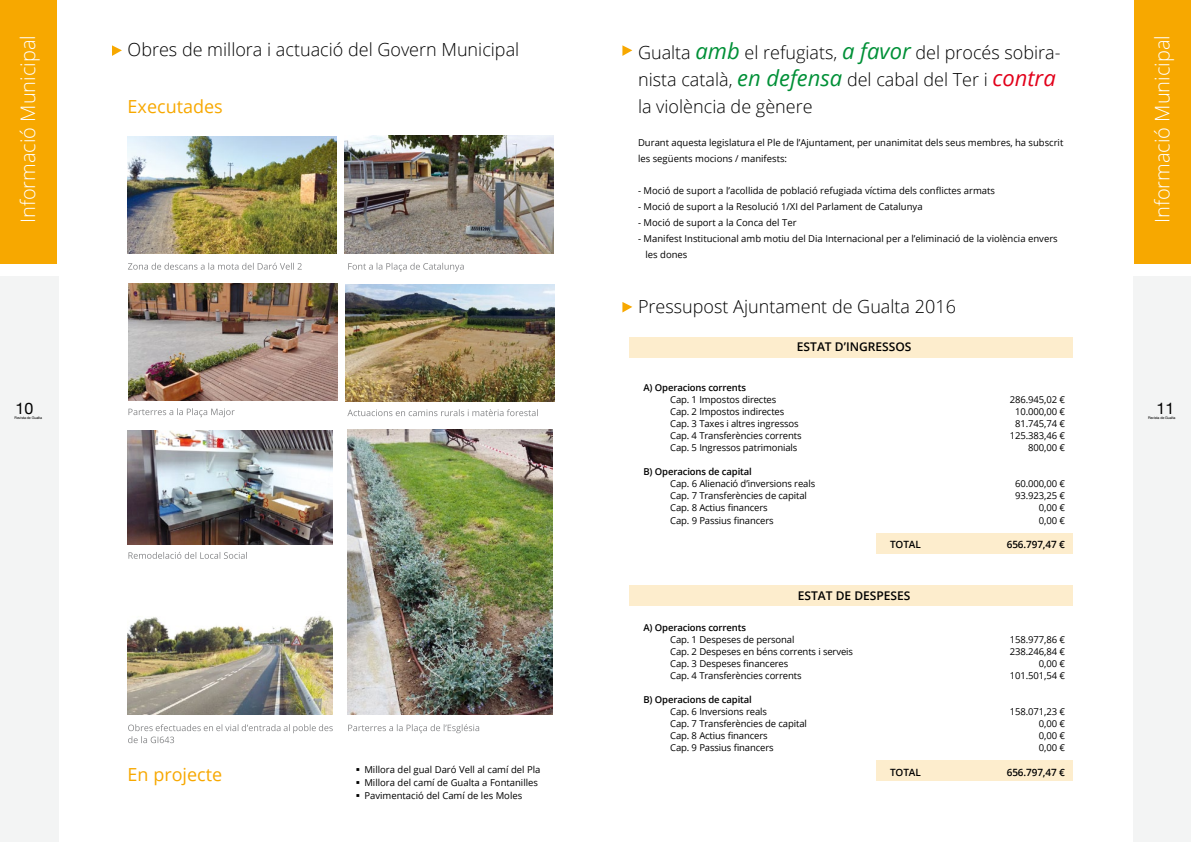
<style>
.page{position:relative;width:1191px;height:842px;background:#fff}
.page>*{position:absolute;margin:0;border:0;box-sizing:border-box;transform-origin:0 0}
.t1{font:300 20px "Open Sans";color:#fff}
.t2{font:300 18px/27px "Open Sans";color:#000}
.t3{font:18px "Open Sans";color:#f7a800}
.t4{font:16px "Helvetica Neue";color:#000}
.t5{font:600 12px "Open Sans";color:#000}
.t6{font:600 10px "Open Sans";letter-spacing:-.01em;color:#000}
.t7{font:9.5px/16px "Open Sans";letter-spacing:-.01em;color:#000}
.t8{font:600 9.5px "Open Sans";letter-spacing:-.01em;color:#000}
.t9{font:3.6px "Helvetica Neue";letter-spacing:-.02em;color:#000}
.s1{font-weight:400;font-style:italic;font-size:22px;color:#009037}
.s2{font-weight:400;font-style:italic;font-size:22px;color:#e2001a}
</style>
<div class="page">
<div style="left:1132px;top:276px;width:59px;height:566px;background:#f3f4f4"></div>
<div style="left:0;top:276px;width:59px;height:566px;background:#f3f4f4"></div>
<svg style="left:128px;top:408px;width:107px;height:9px"></svg>
<svg style="left:348px;top:724px;width:131px;height:9px"></svg>
<svg style="left:128px;top:552px;width:119px;height:7px"></svg>
<svg style="left:348px;top:263px;width:116px;height:9px"></svg>
<svg style="left:128px;top:263px;width:174px;height:7px"></svg>
<svg style="left:112px;top:45px;width:10px;height:11px"></svg>
<svg style="left:622px;top:45px;width:10px;height:11px"></svg>
<svg style="left:622px;top:302px;width:10px;height:10px"></svg>
<img style="left:345px;top:284px;width:209px;height:118px">
<img style="left:344px;top:136px;width:209px;height:117px">
<img style="left:347px;top:429px;width:206px;height:286px">
<img style="left:129px;top:283px;width:208px;height:118px">
<img style="left:128px;top:136px;width:208px;height:117px">
<svg style="left:347px;top:409px;width:191px;height:7px"></svg>
<svg style="left:128px;top:724px;width:205px;height:19px"></svg>
<div style="left:629px;top:337px;width:443px;height:20px;background:#fdedcd"></div>
<div style="left:876px;top:533px;width:196px;height:20px;background:#fdedcd"></div>
<div style="left:876px;top:760px;width:196px;height:20px;background:#fdedcd"></div>
<div style="left:629px;top:585px;width:443px;height:20px;background:#fdedcd"></div>
<div style="left:0;top:0;width:57px;height:264px;background:#f7a800"></div>
<div style="left:1134px;top:0;width:57px;height:264px;background:#f7a800"></div>
<img style="left:128px;top:615px;width:204px;height:99px">
<img style="left:128px;top:430px;width:204px;height:115px">
<h1 class="t1" style="left:14px;top:223px;width:189px;rotate:-90deg">Informació Municipal</h1>
<h1 class="t1" style="left:1148px;top:223px;width:189px;rotate:-90deg">Informació Municipal</h1>
<h2 class="t2" style="left:128px;top:36px;width:393px">Obres de millora i actuació del Govern Municipal</h2>
<h2 class="t2" style="left:638px;top:39px;width:424px">Gualta <span class="s1">amb</span> el refugiats, <span class="s1">a favor</span> del procés sobira&shy;nista català, <span class="s1">en defensa</span> del cabal del Ter i <span class="s2">contra</span></h2>
<h2 class="t3" style="left:128px;top:94px;width:97px">Executades</h2>
<h2 class="t2" style="left:638px;top:93px;width:176px">la violència de gènere</h2>
<p class="t7" style="left:638px;top:134px;width:427px">Durant aquesta legislatura el Ple de l’Ajuntament, per unanimitat dels seus membres, ha subscrit les següents mocions / manifests:</p>
<p class="t7" style="left:638px;top:182px;width:358px">- Moció de suport a l’acollida de població refugiada víctima dels conflictes armats</p>
<p class="t7" style="left:638px;top:198px;width:286px">- Moció de suport a la Resolució 1/XI del Parlament de Catalunya</p>
<p class="t7" style="left:638px;top:214px;width:160px">- Moció de suport a la Conca del Ter</p>
<p class="t7" style="left:645px;top:230px;width:414px;text-indent:-7px">- Manifest Institucional amb motiu del Dia Internacional per a l’eliminació de la violència envers les dones</p>
<h3 class="t4" style="left:16px;top:399px;width:19px">10</h3>
<p class="t9" style="left:15px;top:416px;width:29px">Revista de Gualta</p>
<h2 class="t3" style="left:128px;top:762px;width:96px">En projecte</h2>
<p class="t7" style="left:356px;top:762px;width:186px">▪ Millora del gual Daró Vell al camí del Pla</p>
<p class="t7" style="left:356px;top:775px;width:184px">▪ Millora del camí de Gualta a Fontanilles</p>
<p class="t7" style="left:356px;top:788px;width:168px">▪ Pavimentació del Camí de les Moles</p>
<h2 class="t2" style="left:638px;top:292px;width:319px">Pressupost Ajuntament de Gualta 2016</h2>
<p class="t5" style="left:797px;top:338px;width:116px">ESTAT D’INGRESSOS</p>
<p class="t8" style="left:643px;top:381px;width:104px">A) Operacions corrents</p>
<p class="t7" style="left:670px;top:392px;width:108px">Cap. 1 Impostos directes</p>
<p class="t7" style="left:1009px;top:392px;width:57px">286.945,02 €</p>
<p class="t7" style="left:670px;top:404px;width:116px">Cap. 2 Impostos indirectes</p>
<p class="t7" style="left:1015px;top:404px;width:51px">10.000,00 €</p>
<p class="t7" style="left:670px;top:416px;width:130px">Cap. 3 Taxes i altres ingressos</p>
<p class="t7" style="left:1015px;top:416px;width:51px">81.745,74 €</p>
<p class="t7" style="left:670px;top:428px;width:133px">Cap. 4 Transferències corrents</p>
<p class="t7" style="left:1009px;top:428px;width:57px">125.383,46 €</p>
<p class="t7" style="left:670px;top:440px;width:129px">Cap. 5 Ingressos patrimonials</p>
<p class="t7" style="left:1028px;top:440px;width:38px">800,00 €</p>
<p class="t8" style="left:643px;top:465px;width:110px">B) Operacions de capital</p>
<p class="t7" style="left:670px;top:476px;width:147px">Cap. 6 Alienació d’inversions reals</p>
<p class="t7" style="left:1015px;top:476px;width:51px">60.000,00 €</p>
<p class="t7" style="left:670px;top:488px;width:138px">Cap. 7 Transferències de capital</p>
<p class="t7" style="left:1015px;top:488px;width:51px">93.923,25 €</p>
<p class="t7" style="left:670px;top:500px;width:99px">Cap. 8 Actius financers</p>
<p class="t7" style="left:1038px;top:500px;width:28px">0,00 €</p>
<p class="t7" style="left:670px;top:512px;width:105px">Cap. 9 Passius financers</p>
<p class="t7" style="left:1038px;top:512px;width:28px">0,00 €</p>
<p class="t6" style="left:890px;top:537px;width:32px">TOTAL</p>
<p class="t6" style="left:1006px;top:537px;width:60px">656.797,47 €</p>
<p class="t5" style="left:798px;top:587px;width:114px">ESTAT DE DESPESES</p>
<p class="t8" style="left:643px;top:621px;width:104px">A) Operacions corrents</p>
<p class="t7" style="left:670px;top:632px;width:126px">Cap. 1 Despeses de personal</p>
<p class="t7" style="left:1009px;top:632px;width:57px">158.977,86 €</p>
<p class="t7" style="left:670px;top:644px;width:184px">Cap. 2 Despeses en béns corrents i serveis</p>
<p class="t7" style="left:1009px;top:644px;width:57px">238.246,84 €</p>
<p class="t7" style="left:670px;top:656px;width:120px">Cap. 3 Despeses financeres</p>
<p class="t7" style="left:1038px;top:656px;width:28px">0,00 €</p>
<p class="t7" style="left:670px;top:668px;width:133px">Cap. 4 Transferències corrents</p>
<p class="t7" style="left:1009px;top:668px;width:57px">101.501,54 €</p>
<p class="t8" style="left:643px;top:693px;width:110px">B) Operacions de capital</p>
<p class="t7" style="left:670px;top:704px;width:98px">Cap. 6 Inversions reals</p>
<p class="t7" style="left:1009px;top:704px;width:57px">158.071,23 €</p>
<p class="t7" style="left:670px;top:716px;width:138px">Cap. 7 Transferències de capital</p>
<p class="t7" style="left:1038px;top:716px;width:28px">0,00 €</p>
<p class="t7" style="left:670px;top:728px;width:99px">Cap. 8 Actius financers</p>
<p class="t7" style="left:1038px;top:728px;width:28px">0,00 €</p>
<p class="t7" style="left:670px;top:740px;width:105px">Cap. 9 Passius financers</p>
<p class="t7" style="left:1038px;top:740px;width:28px">0,00 €</p>
<p class="t6" style="left:890px;top:765px;width:32px">TOTAL</p>
<p class="t6" style="left:1006px;top:765px;width:60px">656.797,47 €</p>
<h3 class="t4" style="left:1156px;top:399px;width:19px">11</h3>
<p class="t9" style="left:1148px;top:416px;width:29px">Revista de Gualta</p>
</div>
